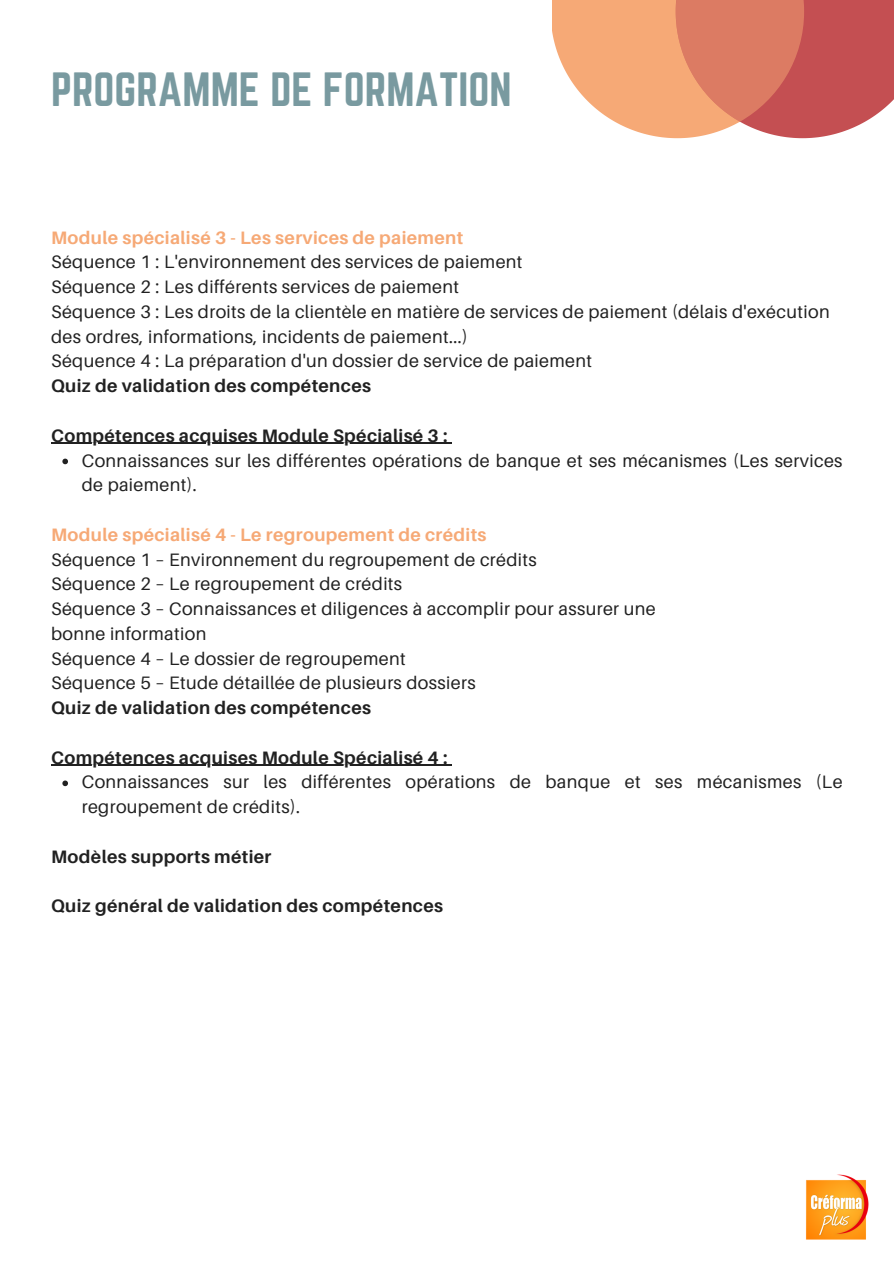
<style>
.page{position:relative;width:894px;height:1264px;background:#fff}
.page>*{position:absolute;margin:0;border:0;box-sizing:border-box;transform-origin:0 0}
.t1{font:42px "Norwester";color:#799aa0}
.t2{font:18px/24.8px "Aileron";letter-spacing:.02em;color:#212121}
.t3{font:700 18px "Aileron";letter-spacing:.02em;color:#212121}
.t4{font:700 18px "Aileron";letter-spacing:.02em;color:#f6a976}
</style>
<div class="page">
<svg style="left:552px;top:0;width:341px;height:138px;background:#e28d76"></svg>
<img style="left:806px;top:1174px;width:62px;height:65px">
<hr style="left:51px;top:443px;width:396px;height:1px;background:#212121">
<svg style="left:62px;top:458px;width:6px;height:6px"></svg>
<hr style="left:51px;top:764px;width:396px;height:2px;background:#212121">
<svg style="left:62px;top:780px;width:6px;height:6px"></svg>
<p class="t1" style="left:51px;top:64px;width:462px">PROGRAMME DE FORMATION</p>
<p class="t4" style="left:51px;top:226px;width:413px">Module spécialisé 3 - Les services de paiement</p>
<p class="t2" style="left:51px;top:249px;width:473px">Séquence 1 : L'environnement des services de paiement</p>
<p class="t2" style="left:51px;top:274px;width:409px">Séquence 2 : Les différents services de paiement</p>
<p class="t2" style="left:51px;top:299px;width:779px">Séquence 3 : Les droits de la clientèle en matière de services de paiement (délais d'exécution des ordres, informations, incidents de paiement...)</p>
<p class="t2" style="left:51px;top:348px;width:542px">Séquence 4 : La préparation d'un dossier de service de paiement</p>
<p class="t3" style="left:51px;top:375px;width:321px">Quiz de validation des compétences</p>
<h2 class="t3" style="left:51px;top:424px;width:398px">Compétences acquises Module Spécialisé 3 :</h2>
<p class="t2" style="left:82px;top:447px;width:762px">Connaissances sur les différentes opérations de banque et ses mécanismes (Les services de paiement).</p>
<p class="t4" style="left:51px;top:523px;width:436px">Module spécialisé 4 - Le regroupement de crédits</p>
<p class="t2" style="left:51px;top:546px;width:487px">Séquence 1 – Environnement du regroupement de crédits</p>
<p class="t2" style="left:51px;top:571px;width:352px">Séquence 2 – Le regroupement de crédits</p>
<p class="t2" style="left:51px;top:596px;width:606px">Séquence 3 – Connaissances et diligences à accomplir pour assurer une</p>
<p class="t2" style="left:51px;top:620px;width:157px">bonne information</p>
<p class="t2" style="left:51px;top:645px;width:356px">Séquence 4 – Le dossier de regroupement</p>
<p class="t2" style="left:51px;top:670px;width:426px">Séquence 5 – Etude détaillée de plusieurs dossiers</p>
<p class="t3" style="left:51px;top:696px;width:321px">Quiz de validation des compétences</p>
<h2 class="t3" style="left:51px;top:746px;width:398px">Compétences acquises Module Spécialisé 4 :</h2>
<p class="t2" style="left:82px;top:769px;width:762px">Connaissances sur les différentes opérations de banque et ses mécanismes (Le regroupement de crédits).</p>
<h2 class="t3" style="left:51px;top:845px;width:222px">Modèles supports métier</h2>
<h2 class="t3" style="left:51px;top:894px;width:393px">Quiz général de validation des compétences</h2>
</div>
